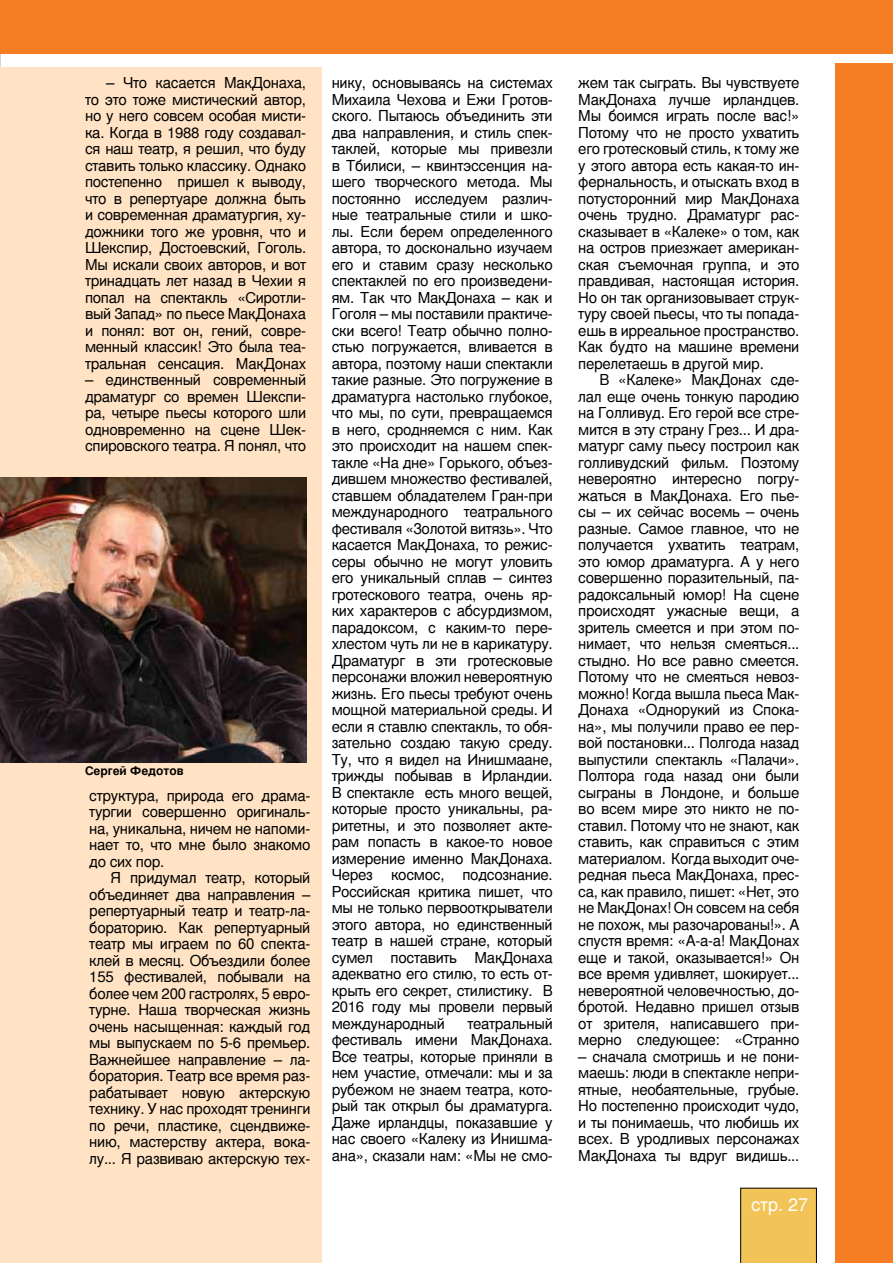
<style>
.page{position:relative;width:893px;height:1263px;background:#fff}
.page>*{position:absolute;margin:0;border:0;box-sizing:border-box;transform-origin:0 0}
.t1{font:18px "Nimbus San LCY";color:#fff}
.t2{font:15px/16.5px "Nimbus San LCY";letter-spacing:-.02em;color:#000;text-align:justify}
.t3{font:700 12px "Nimbus San LCY";color:#000}
</style>
<div class="page">
<div style="left:835px;top:64px;width:58px;height:1199px;background:#f57d23"></div>
<hr style="left:0;top:0;width:1px;height:1263px;background:#d9d7cc">
<div style="left:0;top:67px;width:322px;height:1196px;background:#ffe3c4"></div>
<div style="left:0;top:0;width:893px;height:54px;background:#f57d23"></div>
<div style="left:740px;top:1188px;width:77px;height:75px;background:#f2c457"></div>
<img style="left:0;top:477px;width:306px;height:286px">
<p class="t2" style="left:85px;top:75px;width:223px;text-indent:21px">– Что касается МакДонаха, то это тоже мистический автор, но у него совсем особая мисти&shy;ка. Когда в 1988 году создавал&shy;ся наш театр, я решил, что буду ставить только классику. Однако постепенно пришел к выводу, что в репертуаре должна быть и современная драматургия, ху&shy;дожники того же уровня, что и Шекспир, Достоевский, Гоголь.<br>Мы искали своих авторов, и вот тринадцать лет назад в Чехии я попал на спектакль «Сиротли&shy;вый Запад» по пьесе МакДонаха и понял: вот он, гений, совре&shy;менный классик! Это была теа&shy;тральная сенсация. МакДонах</p>
<p class="t2" style="left:85px;top:372px;width:223px">– единственный современный драматург со времен Шекспи&shy;ра, четыре пьесы которого шли одновременно на сцене Шек&shy;спировского театра. Я понял, что</p>
<p class="t3" style="left:85px;top:764px;width:100px">Сергей Федотов</p>
<p class="t2" style="left:89px;top:787px;width:223px">структура, природа его драма&shy;тургии совершенно оригиналь&shy;на, уникальна, ничем не напоми&shy;нает то, что мне было знакомо до сих пор.</p>
<p class="t2" style="left:89px;top:869px;width:223px;text-indent:21px">Я придумал театр, который объединяет два направления – репертуарный театр и театр-ла&shy;бораторию. Как репертуарный театр мы играем по 60 спекта&shy;клей в месяц. Объездили более 155 фестивалей, побывали на более чем 200 гастролях, 5 евро&shy;турне. Наша творческая жизнь очень насыщенная: каждый год мы выпускаем по 5-6 премьер.<br>Важнейшее направление – ла&shy;боратория. Театр все время раз&shy;рабатывает новую актерскую технику. У нас проходят тренинги по речи, пластике, сцендвиже&shy;нию, мастерству актера, вока&shy;лу... Я развиваю актерскую тех-</p>
<p class="t2" style="left:332px;top:75px;width:223px;text-align:left">нику, основываясь на системах<br>Михаила Чехова и Ежи Гротов&shy;ского. П ытаюсь объединить эти два направления, и стиль спек&shy;таклей, которые мы привезли в Тбилиси, – квинтэссенция на&shy;шего творческого метода. Мы постоянно исследуем различ&shy;ные театральные стили и шко&shy;лы. Если берем определенного автора, то досконально изучаем его и ставим сразу несколько спектаклей по его произведени&shy;ям. Так что МакДонаха – как и<br>Гоголя – мы поставили практиче&shy;ски всего! Театр обычно полно&shy;стью погружается, вливается в автора, поэтому наши спектакли такие разные. Это погружение в драматурга настолько глубокое, что мы, по сути, превращаемся в него, сродняемся с ним. Как это происходит на нашем спек&shy;такле «На дне» Горького, объез&shy;дившем множество фестивалей, ставшем обладателем Гран-при международного театрального фестиваля «Золотой витязь». Что касается МакДонаха, то режис&shy;серы обычно не могут уловить его уникальный сплав – синтез гротескового театра, очень яр&shy;ких характеров с абсурдизмом, парадоксом, с каким-то пере&shy;хлестом чуть ли не в карикатуру.<br>Драматург в эти гротесковые персонажи вложил невероятную жизнь. Его пьесы требуют очень мощной материальной среды. И если я ставлю спектакль, то обя&shy;зательно создаю такую среду.<br>Ту, что я видел на И нишмаане, трижды побывав в И рландии.<br>В спектакле есть много вещей, которые просто уникальны, ра&shy;ритетны, и это позволяет акте&shy;рам попасть в какое-то новое измерение именно МакДонаха.<br>Через космос, подсознание.<br>Российская критика пишет, что мы не только первооткрыватели этого автора, но единственный театр в нашей стране, который сумел поставить МакДонаха адекватно его стилю, то есть от&shy;крыть его секрет, стилистику. В<br>2016 году мы провели первый международный</p>
<p class="t2" style="left:332px;top:1015px;width:223px;text-indent:136px">театральный фестиваль имени МакДонаха.<br>Все театры, которые приняли в нем участие, отмечали: мы и за рубежом не знаем театра, кото&shy;рый так открыл бы драматурга.<br>Даже ирландцы, показавшие у нас своего «Калеку из И нишма&shy;ана», сказали нам: «Мы не смо-</p>
<p class="t2" style="left:578px;top:75px;width:223px">жем так сыграть. Вы чувствуете МакДонаха лучше ирландцев.<br>Мы боимся играть после вас!» П отому что не просто ухватить его гротесковый стиль, к тому же у этого автора есть какая-то ин&shy;фернальность, и отыскать вход в потусторонний мир МакДонаха очень трудно. Драматург рас&shy;сказывает в «Калеке» о том, как на остров приезжает американ&shy;ская съемочная группа, и это правдивая, настоящая история.<br>Но он так организовывает струк&shy;туру своей пьесы, что ты попада&shy;ешь в ирреальное пространство.<br>Как будто на машине времени перелетаешь в другой мир.</p>
<p class="t2" style="left:578px;top:372px;width:223px;text-indent:21px">В «Калеке» МакДонах сде&shy;лал еще очень тонкую пародию на Голливуд. Его герой все стре&shy;мится в эту страну Грез... И дра&shy;матург саму пьесу построил как голливудский фильм. Поэтому невероятно интересно погру&shy;жаться в МакДонаха. Его пье&shy;сы – их сейчас восемь – очень разные. Самое главное, что не получается ухватить театрам, это юмор драматурга. А у него совершенно поразительный, па&shy;радоксальный юмор! На сцене происходят ужасные вещи, а зритель смеется и при этом по&shy;нимает, что нельзя смеяться... стыдно. Н о все равно смеется.<br>П отому что не смеяться невоз&shy;можно! Когда вышла пьеса Мак-Донаха «Однорукий из Спока&shy;на», мы получили право ее пер&shy;вой постановки... П олгода назад выпустили спектакль «Палачи».<br>П олтора года назад они были сыграны в Лондоне, и больше во всем мире это никто не по&shy;ставил. Потому что не знают, как ставить, как справиться с этим материалом. Когда выходит оче&shy;редная пьеса МакДонаха, прес&shy;са, как правило, пишет: «Нет, это не МакДонах! Он совсем на себя не похож, мы разочарованы!». А спустя время: «А-а-а! МакДонах еще и такой, оказывается!» Он все время удивляет, шокирует... невероятной человечностью, до&shy;бротой. Недавно пришел отзыв от зрителя, написавшего при&shy;мерно следующее: «Странно</p>
<p class="t2" style="left:578px;top:1048px;width:223px">– сначала смотришь и не пони&shy;маешь: люди в спектакле непри&shy;ятные, необаятельные, грубые.<br>Но постепенно происходит чудо, и ты понимаешь, что любишь их всех. В уродливых персонажах МакДонаха ты вдруг видишь...</p>
<p class="t1" style="left:751px;top:1194px;width:59px">стр. 27</p>
</div>
